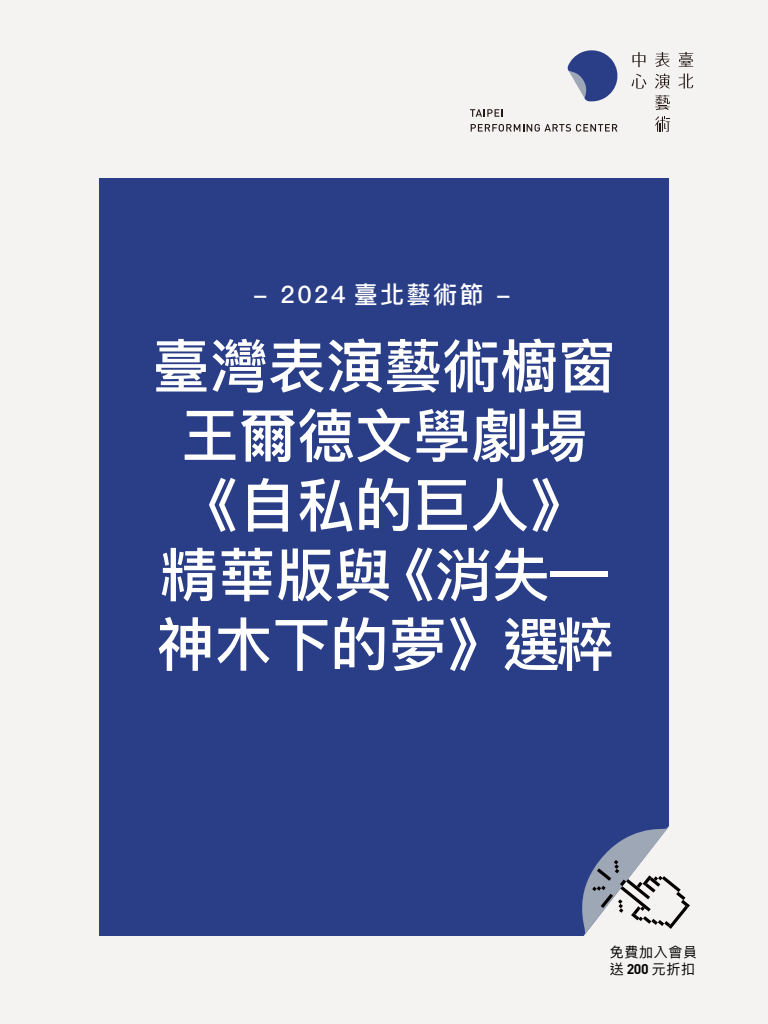
<style>
.page{position:relative;width:768px;height:1024px;background:#f5f3f2}
.page>*{position:absolute;margin:0;border:0;box-sizing:border-box;transform-origin:0 0}
.t1{font:500 58px/69.6px "Ping Fang TC";color:#fff;text-align:center}
.t2{font:500 24px "Ping Fang TC";letter-spacing:.1em;color:#fff}
.t3{font:14px/17px "Ping Fang TC";letter-spacing:.05em;color:#000}
.s1{font-family:"DIN";font-weight:700}
</style>
<div class="page">
<div style="left:99px;top:178px;width:570px;height:758px;background:#2a3e88"></div>
<svg style="left:572px;top:825px;width:118px;height:111px"></svg>
<svg style="left:567px;top:50px;width:51px;height:52px"></svg>
<svg style="left:470px;top:109px;width:33px;height:8px"></svg>
<svg style="left:471px;top:124px;width:146px;height:8px"></svg>
<svg style="left:679px;top:73px;width:14px;height:16px"></svg>
<svg style="left:679px;top:52px;width:14px;height:15px"></svg>
<svg style="left:632px;top:52px;width:13px;height:15px"></svg>
<svg style="left:631px;top:74px;width:15px;height:15px"></svg>
<svg style="left:655px;top:116px;width:15px;height:16px"></svg>
<svg style="left:655px;top:52px;width:15px;height:15px"></svg>
<svg style="left:655px;top:74px;width:15px;height:15px"></svg>
<svg style="left:655px;top:95px;width:15px;height:15px"></svg>
<p class="t2" style="left:253px;top:279px;width:259px">- 2024 臺北藝術節 -</p>
<p class="t1" style="left:152px;top:330px;width:465px">臺灣表演藝術櫥窗王爾德文學劇場《自私的巨人》精華版與《消失—神木下的夢》選粹</p>
<p class="t3" style="left:610px;top:943px;width:89px">免費加入會員送 <span class="s1">200</span> 元折扣</p>
</div>
